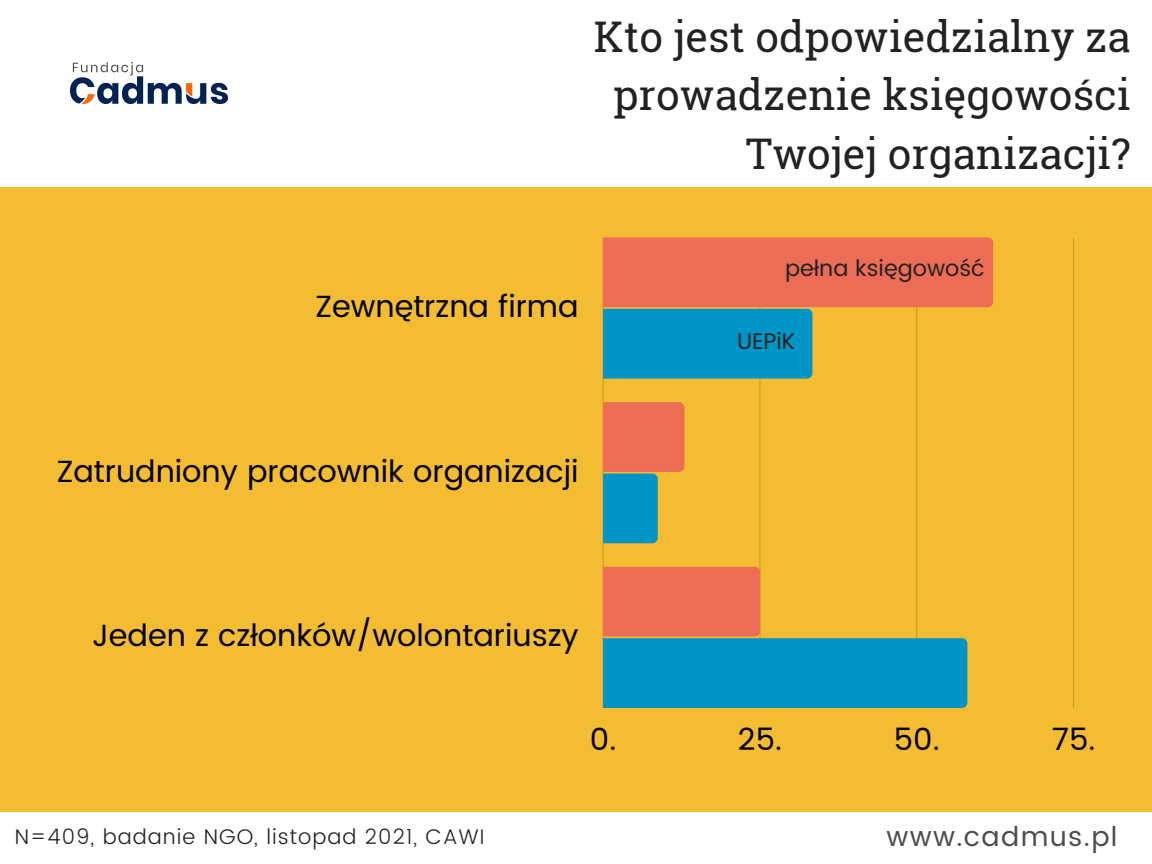
<style>
.page{position:relative;width:1152px;height:864px;background:#fff}
.page>*{position:absolute;margin:0;border:0;box-sizing:border-box;transform-origin:0 0}
.t1{font:42.3px/58.5px "Roboto Slab";color:#222;text-align:right}
.t2{font:30.6px "Poppins";color:#000}
.t3{font:27.15px "Poppins";letter-spacing:.05em;color:#4d4d4d}
.t4{font:22.5px "Poppins";color:#222}
.t5{font:300 21.15px "Poppins";letter-spacing:.05em;color:#222}
</style>
<div class="page">
<div style="left:0;top:188px;width:1152px;height:676px;background:#f4bc33"></div>
<img style="left:71px;top:63px;width:156px;height:40px">
<hr style="left:603px;top:237px;width:1px;height:471px;background:#000">
<hr style="left:760px;top:237px;width:1px;height:471px;background:#000">
<hr style="left:916px;top:237px;width:1px;height:471px;background:#000">
<hr style="left:1073px;top:237px;width:1px;height:471px;background:#000">
<svg style="left:603px;top:237px;width:390px;height:142px"></svg>
<svg style="left:603px;top:402px;width:81px;height:141px"></svg>
<svg style="left:603px;top:567px;width:364px;height:141px"></svg>
<div style="left:0;top:812px;width:1152px;height:52px;background:#fff"></div>
<p class="t1" style="left:594px;top:6px;width:538px">Kto jest odpowiedzialny za prowadzenie księgowości<br>Twojej organizacji?</p>
<p class="t2" style="left:316px;top:288px;width:265px">Zewnętrzna firma</p>
<p class="t2" style="left:57px;top:453px;width:523px">Zatrudniony pracownik organizacji</p>
<p class="t4" style="left:785px;top:255px;width:201px">pełna księgowość</p>
<p class="t4" style="left:737px;top:328px;width:60px">UEPiK</p>
<p class="t2" style="left:92px;top:618px;width:488px">Jeden z członków/wolontariuszy</p>
<p class="t2" style="left:590px;top:722px;width:28px">0.</p>
<p class="t2" style="left:738px;top:722px;width:46px">25.</p>
<p class="t2" style="left:894px;top:722px;width:47px">50.</p>
<p class="t2" style="left:1052px;top:722px;width:45px">75.</p>
<p class="t5" style="left:15px;top:825px;width:471px">N=409, badanie NGO, listopad 2021, CAWI</p>
<p class="t3" style="left:887px;top:821px;width:232px">www.cadmus.pl</p>
</div>
